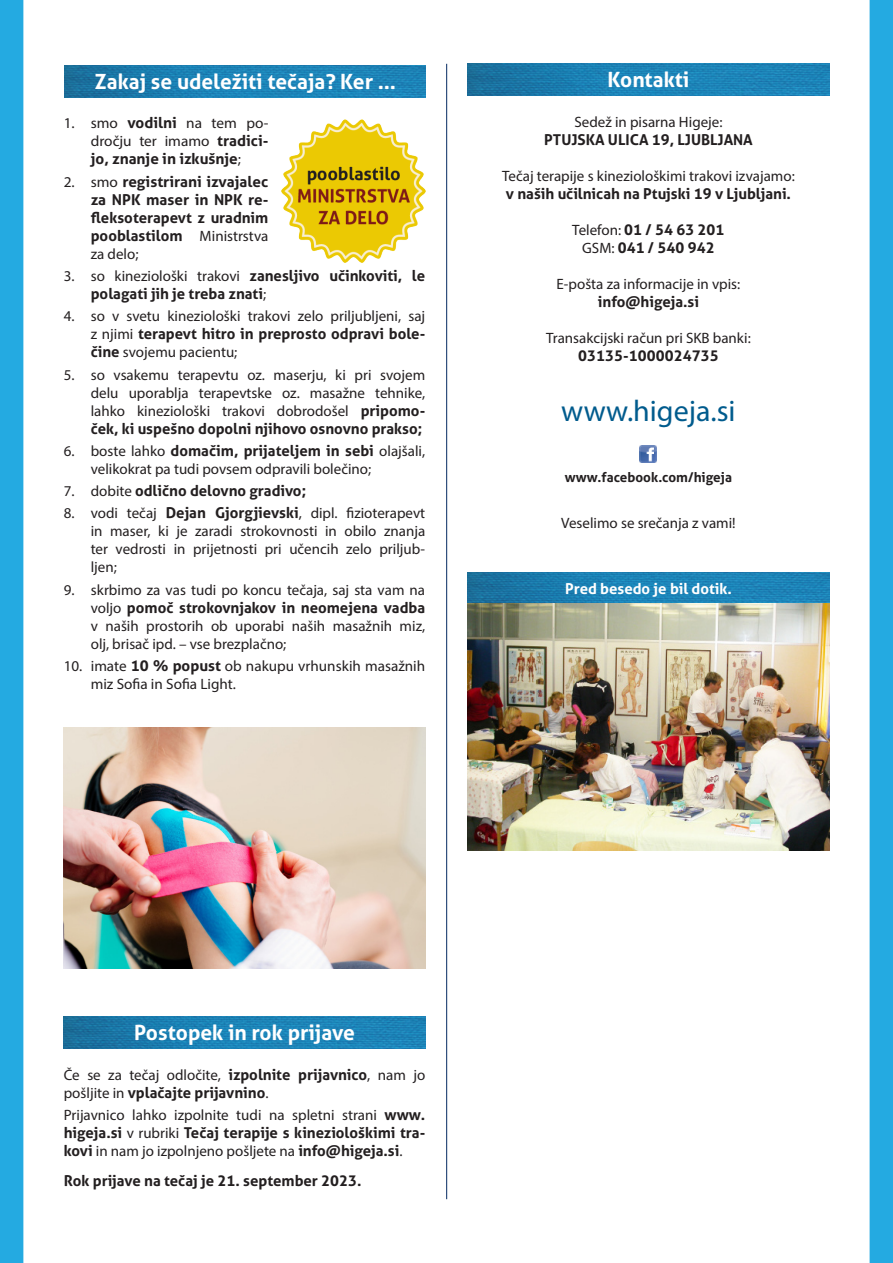
<style>
.page{position:relative;width:893px;height:1263px;background:#fff}
.page>*{position:absolute;margin:0;border:0;box-sizing:border-box;transform-origin:0 0}
.t1{font:30px "Myriad Pro";color:#005b8d}
.t2{font:700 21px "Aller";color:#fff}
.t3{font:15px/18px "Myriad Pro";color:#231f20;text-align:justify}
.t4{font:700 15px/18px "Aller";color:#231f20;text-align:justify}
.t5{font:700 15px "Aller";color:#fff}
.t6{font:700 13.5px "Aller";color:#231f20}
.s1{font-family:"Myriad Pro";font-weight:400}
.s2{font-family:"Aller";font-weight:700}
</style>
<div class="page">
<div style="left:0;top:0;width:23px;height:1263px;background:#24aae1"></div>
<div style="left:870px;top:0;width:23px;height:1263px;background:#24aae1"></div>
<hr style="left:446px;top:64px;width:1px;height:1135px;background:#042961">
<img style="left:64px;top:65px;width:362px;height:32px">
<img style="left:64px;top:727px;width:361px;height:241px">
<img style="left:64px;top:1017px;width:361px;height:32px">
<img style="left:468px;top:64px;width:361px;height:32px">
<img style="left:468px;top:572px;width:361px;height:279px">
<img style="left:640px;top:445px;width:17px;height:17px">
<img style="left:281px;top:119px;width:144px;height:143px">
<p class="t2" style="left:95px;top:68px;width:303px">Zakaj se udeležiti tečaja? Ker ...</p>
<p class="t4" style="left:91px;top:114px;width:179px;text-indent:-27px"><span class="s1">1. smo</span> vodilni <span class="s1">na tem po&shy;dročju ter imamo</span> tradici&shy;jo, znanje in izkušnje<span class="s1">;</span></p>
<p class="t4" style="left:91px;top:172px;width:179px;text-indent:-27px"><span class="s1">2. smo</span> registrirani izvajalec za NPK maser in NPK re&shy;fleksoterapevt z uradnim pooblastilom <span class="s1">Ministrstva za delo;</span></p>
<p class="t4" style="left:91px;top:266px;width:336px;text-indent:-27px"><span class="s1">3. so kineziološki trakovi</span> zanesljivo učinkoviti, le polagati jih je treba znati<span class="s1">;</span></p>
<p class="t3" style="left:91px;top:307px;width:336px;text-indent:-27px">4. so v svetu kineziološki trakovi zelo priljubljeni, saj z njimi <span class="s2">terapevt hitro in preprosto odpravi bole&shy;čine</span> svojemu pacientu;</p>
<p class="t3" style="left:91px;top:365px;width:336px;text-indent:-27px">5. so vsakemu terapevtu oz. maserju, ki pri svojem delu uporablja terapevtske oz. masažne tehnike, lahko kineziološki trakovi dobrodošel <span class="s2">pripomo&shy;ček, ki uspešno dopolni njihovo osnovno prakso;</span></p>
<p class="t3" style="left:91px;top:441px;width:336px;text-indent:-27px">6. boste lahko <span class="s2">domačim, prijateljem in sebi</span> olajšali, velikokrat pa tudi povsem odpravili bolečino;</p>
<p class="t4" style="left:64px;top:481px;width:244px"><span class="s1">7. dobite</span> odlično delovno gradivo;</p>
<p class="t3" style="left:91px;top:504px;width:336px;text-indent:-27px">8. vodi tečaj <span class="s2">Dejan Gjorgjievski</span>, dipl. fizioterapevt in maser, ki je zaradi strokovnosti in obilo znanja ter vedrosti in prijetnosti pri učencih zelo priljub&shy;ljen;</p>
<p class="t3" style="left:91px;top:580px;width:336px;text-indent:-27px">9. skrbimo za vas tudi po koncu tečaja, saj sta vam na voljo <span class="s2">pomoč strokovnjakov in neomejena vadba </span>v naših prostorih ob uporabi naših masažnih miz, olj, brisač ipd. – vse brezplačno;</p>
<p class="t3" style="left:91px;top:656px;width:336px;text-indent:-27px">10. imate <span class="s2">10 % popust</span> ob nakupu vrhunskih masažnih miz Sofia in Sofia Light.</p>
<p class="t2" style="left:608px;top:67px;width:83px">Kontakti</p>
<p class="t3" style="left:574px;top:113px;width:150px">Sedež in pisarna Higeje:</p>
<p class="t4" style="left:544px;top:130px;width:210px">PTUJSKA ULICA 19, LJUBLJANA</p>
<p class="t3" style="left:502px;top:167px;width:294px">Tečaj terapije s kineziološkimi trakovi izvajamo:</p>
<p class="t4" style="left:506px;top:184px;width:286px">v naših učilnicah na Ptujski 19 v Ljubljani.</p>
<p class="t4" style="left:572px;top:220px;width:154px"><span class="s1">Telefon:</span> 01 / 54 63 201</p>
<p class="t4" style="left:582px;top:238px;width:134px"><span class="s1">GSM:</span> 041 / 540 942</p>
<p class="t3" style="left:557px;top:275px;width:185px">E-pošta za informacije in vpis:</p>
<p class="t4" style="left:598px;top:292px;width:103px">info@higeja.si</p>
<p class="t3" style="left:546px;top:329px;width:206px">Transakcijski račun pri SKB banki:</p>
<p class="t4" style="left:578px;top:346px;width:142px">03135-1000024735</p>
<p class="t1" style="left:561px;top:392px;width:176px">www.higeja.si</p>
<p class="t6" style="left:565px;top:468px;width:169px">www.facebook.com/higeja</p>
<p class="t3" style="left:561px;top:514px;width:176px">Veselimo se srečanja z vami!</p>
<p class="t5" style="left:565px;top:579px;width:168px">Pred besedo je bil dotik.</p>
<p class="t2" style="left:134px;top:1019px;width:222px">Postopek in rok prijave</p>
<p class="t4" style="left:64px;top:1065px;width:363px"><span class="s1">Če se za tečaj odločite,</span> izpolnite prijavnico<span class="s1">, nam jo pošljite in</span> vplačajte prijavnino<span class="s1">.</span></p>
<p class="t3" style="left:64px;top:1106px;width:363px">Prijavnico lahko izpolnite tudi na spletni strani <span class="s2">www. higeja.si</span> v rubriki <span class="s2">Tečaj terapije s kineziološkimi tra&shy;kovi</span> in nam jo izpolnjeno pošljete na <span class="s2">info@higeja.si</span>.</p>
<p class="t4" style="left:64px;top:1172px;width:299px">Rok prijave na tečaj je 21. september 2023.</p>
</div>
